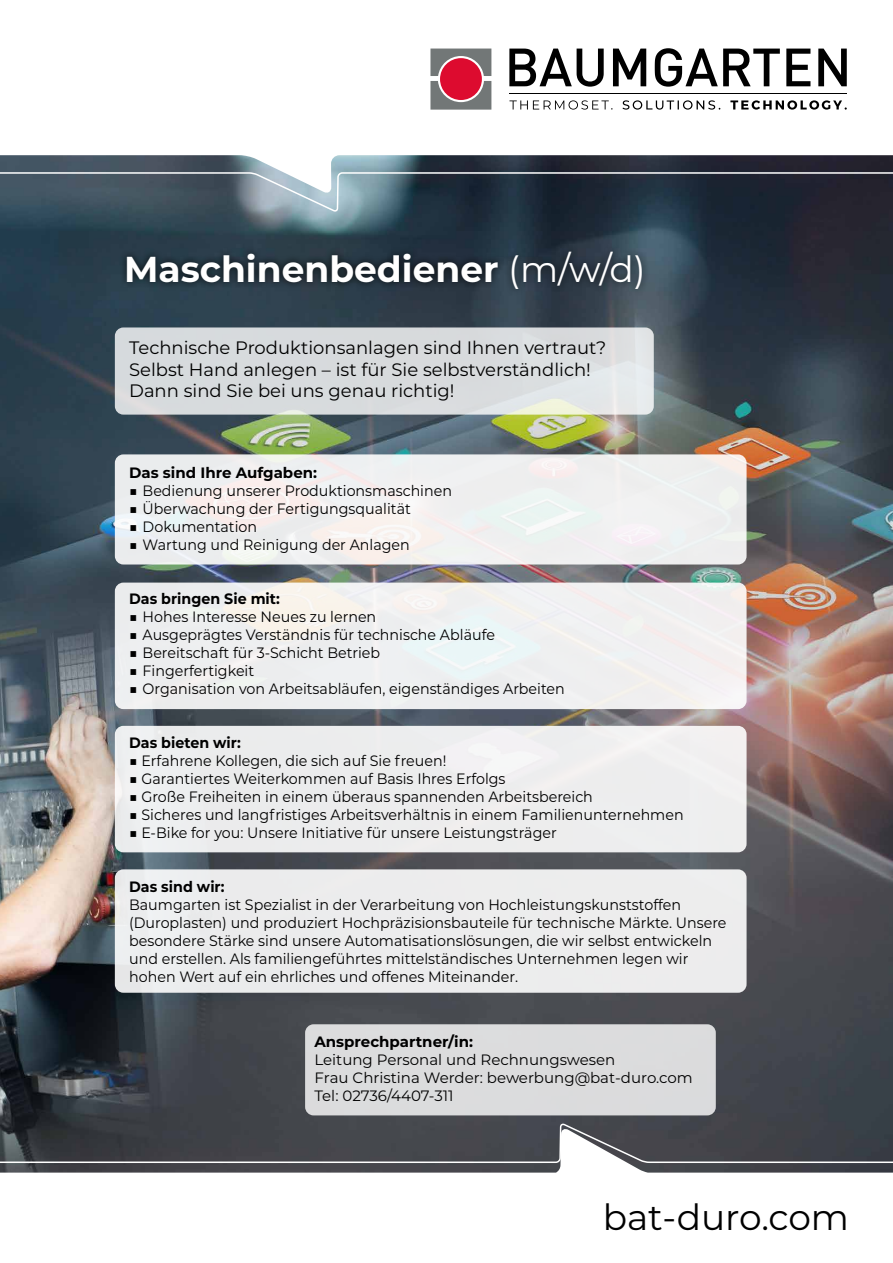
<style>
.page{position:relative;width:893px;height:1263px;background:#fff}
.page>*{position:absolute;margin:0;border:0;box-sizing:border-box;transform-origin:0 0}
.t1{font:700 36px "Montserrat";color:#fff}
.t2{font:36px "Montserrat";color:#000}
.t3{font:18px/21.6px "Montserrat";color:#000}
.t4{font:15px/18px "Montserrat";color:#000;scale:.95 1}
.t5{font:15px/18px "Montserrat";color:#000}
.t6{font:700 15px "Montserrat";color:#000;scale:.95 1}
.t7{font:700 15px "Montserrat";color:#000}
.s1{font-weight:400}
.s2{font-weight:300}
</style>
<div class="page">
<img style="left:0;top:213px;width:893px;height:909px">
<svg style="left:0;top:48px;width:893px;height:165px"></svg>
<div style="left:119px;top:244px;width:531px;height:52px;background:#000;opacity:.75"></div>
<div style="left:115px;top:327px;width:539px;height:88px;background:linear-gradient(to right,#d4d7da,#e0e2e3);border-radius:9px"></div>
<div style="left:115px;top:454px;width:632px;height:110px;background:#efeff0;border-radius:9px"></div>
<div style="left:115px;top:583px;width:632px;height:126px;background:#eff0f0;border-radius:9px"></div>
<div style="left:115px;top:726px;width:632px;height:126px;background:#ededee;border-radius:9px"></div>
<div style="left:115px;top:869px;width:632px;height:124px;background:#ececed;border-radius:9px"></div>
<svg style="left:0;top:1122px;width:893px;height:51px;background:#4f5156"></svg>
<div style="left:305px;top:1024px;width:411px;height:91px;background:#dbdcdd;border-radius:9px"></div>
<svg style="left:509px;top:48px;width:338px;height:39px"></svg>
<svg style="left:509px;top:100px;width:338px;height:10px"></svg>
<svg style="left:430px;top:49px;width:61px;height:61px;background:#a95e6b"></svg>
<hr style="left:509px;top:93px;width:338px;height:1px;background:#000">
<h1 class="t1" style="left:124px;top:243px;width:523px">Maschinenbediener <span class="s1">(m/w/d)</span></h1>
<p class="t3" style="left:129px;top:336px;width:479px">Technische Produktionsanlagen sind Ihnen vertraut?<br>Selbst Hand anlegen – ist für Sie selbstverständlich!<br>Dann sind Sie bei uns genau richtig!</p>
<p class="t7" style="left:129px;top:462px;width:189px">Das sind Ihre Aufgaben:</p>
<p class="t4" style="left:129px;top:481px;width:341px"><span class="s2">■</span> Bedienung unserer Produktionsmaschinen</p>
<p class="t4" style="left:129px;top:499px;width:298px"><span class="s2">■</span> Überwachung der Fertigungsqualität</p>
<p class="t4" style="left:129px;top:517px;width:136px"><span class="s2">■</span> Dokumentation</p>
<p class="t4" style="left:129px;top:535px;width:297px"><span class="s2">■</span> Wartung und Reinigung der Anlagen</p>
<p class="t6" style="left:129px;top:588px;width:160px">Das bringen Sie mit:</p>
<p class="t4" style="left:129px;top:607px;width:262px"><span class="s2">■</span> Hohes Interesse Neues zu lernen</p>
<p class="t4" style="left:129px;top:625px;width:387px"><span class="s2">■</span> Ausgeprägtes Verständnis für technische Abläufe</p>
<p class="t4" style="left:129px;top:643px;width:266px"><span class="s2">■</span> Bereitschaft für 3-Schicht Betrieb</p>
<p class="t4" style="left:129px;top:661px;width:133px"><span class="s2">■</span> Fingerfertigkeit</p>
<p class="t4" style="left:129px;top:679px;width:460px"><span class="s2">■</span> Organisation von Arbeitsabläufen, eigenständiges Arbeiten</p>
<p class="t6" style="left:129px;top:732px;width:119px">Das bieten wir:</p>
<p class="t4" style="left:129px;top:751px;width:335px"><span class="s2">■</span> Erfahrene Kollegen, die sich auf Sie freuen!</p>
<p class="t4" style="left:129px;top:769px;width:398px"><span class="s2">■</span> Garantiertes Weiterkommen auf Basis Ihres Erfolgs</p>
<p class="t4" style="left:129px;top:787px;width:490px"><span class="s2">■</span> Große Freiheiten in einem überaus spannenden Arbeitsbereich</p>
<p class="t4" style="left:129px;top:805px;width:585px"><span class="s2">■</span> Sicheres und langfristiges Arbeitsverhältnis in einem Familienunternehmen</p>
<p class="t4" style="left:129px;top:823px;width:452px"><span class="s2">■</span> E-Bike for you: Unsere Initiative für unsere Leistungsträger</p>
<p class="t6" style="left:129px;top:876px;width:102px">Das sind wir:</p>
<p class="t4" style="left:129px;top:895px;width:630px">Baumgarten ist Spezialist in der Verarbeitung von Hochleistungskunststoffen (Duroplasten) und produziert Hochpräzisionsbauteile für technische Märkte. Unsere besondere Stärke sind unsere Automatisationslösungen, die wir selbst entwickeln und erstellen. Als familiengeführtes mittelständisches Unternehmen legen wir hohen Wert auf ein ehrliches und offenes Miteinander.</p>
<p class="t7" style="left:314px;top:1031px;width:160px">Ansprechpartner/in:</p>
<p class="t5" style="left:314px;top:1050px;width:380px">Leitung Personal und Rechnungswesen<br>Frau Christina Werder: bewerbung@bat-duro.com<br>Tel: 02736/4407-311</p>
<h1 class="t2" style="left:603px;top:1192px;width:248px">bat-duro.com</h1>
</div>
